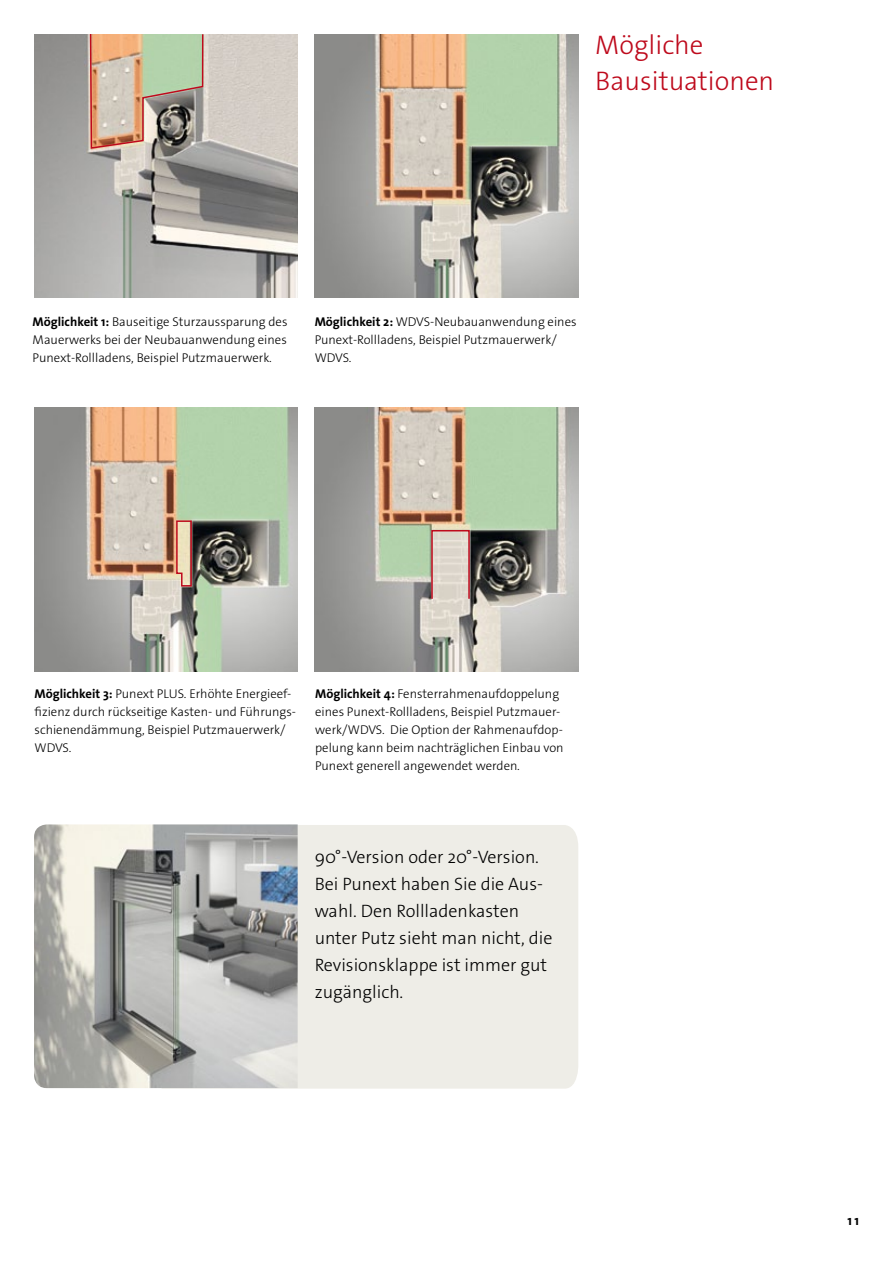
<style>
.page{position:relative;width:893px;height:1263px;background:#fff}
.page>*{position:absolute;margin:0;border:0;box-sizing:border-box;transform-origin:0 0}
.t1{font:300 27px/36px "The Sans Os F";color:#be0a1c}
.t2{font:300 18px/27px "The Sans Os F";color:#000}
.t3{font:700 13.5px "The Sans Os F";color:#000}
.t4{font:300 12.75px/18px "The Sans Os F";color:#000}
.s1{font-weight:700}
</style>
<div class="page">
<div style="left:162px;top:825px;width:416px;height:264px;background:#eeede7"></div>
<img style="left:315px;top:408px;width:263px;height:263px">
<img style="left:34px;top:408px;width:264px;height:263px">
<div style="left:431px;top:530px;width:39px;height:69px;border:2px solid #be0a1c"></div>
<svg style="left:175px;top:520px;width:18px;height:67px"></svg>
<img style="left:315px;top:34px;width:263px;height:264px">
<img style="left:34px;top:34px;width:264px;height:264px">
<img style="left:89px;top:34px;width:115px;height:116px">
<img style="left:34px;top:824px;width:264px;height:264px">
<h1 class="t1" style="left:595px;top:27px;width:180px">Mögliche<br>Bausituationen</h1>
<p class="t4" style="left:33px;top:313px;width:256px;text-align:justify"><span class="s1">Möglichkeit 1:</span> Bauseitige Sturzaussparung des Mauerwerks bei der Neubauanwendung eines Punext-Rollladens, Beispiel Putzmauerwerk.</p>
<p class="t4" style="left:315px;top:313px;width:263px"><span class="s1">Möglichkeit 2:</span> WDVS-Neubauanwendung eines<br>Punext-Rollladens, Beispiel Putzmauerwerk/<br>WDVS.</p>
<p class="t4" style="left:35px;top:685px;width:263px"><span class="s1">Möglichkeit 3:</span> Punext PLUS. Erhöhte Energieef&shy;fizienz durch rückseitige Kasten- und Führungs&shy;schienendämmung, Beispiel Putzmauerwerk/ WDVS.</p>
<p class="t4" style="left:315px;top:685px;width:250px"><span class="s1">Möglichkeit 4:</span> Fensterrahmenaufdoppelung eines Punext-Rollladens, Beispiel Putzmauer&shy;werk/WDVS. Die Option der Rahmenaufdop&shy;pelung kann beim nachträglichen Einbau von Punext generell angewendet werden.</p>
<h2 class="t2" style="left:315px;top:844px;width:239px">90°-Version oder 20°-Version.<br>Bei Punext haben Sie die Aus&shy;wahl. Den Rollladenkasten unter Putz sieht man nicht, die<br>Revisionsklappe ist immer gut zugänglich.</h2>
<p class="t3" style="left:847px;top:1212px;width:13px">11</p>
</div>
